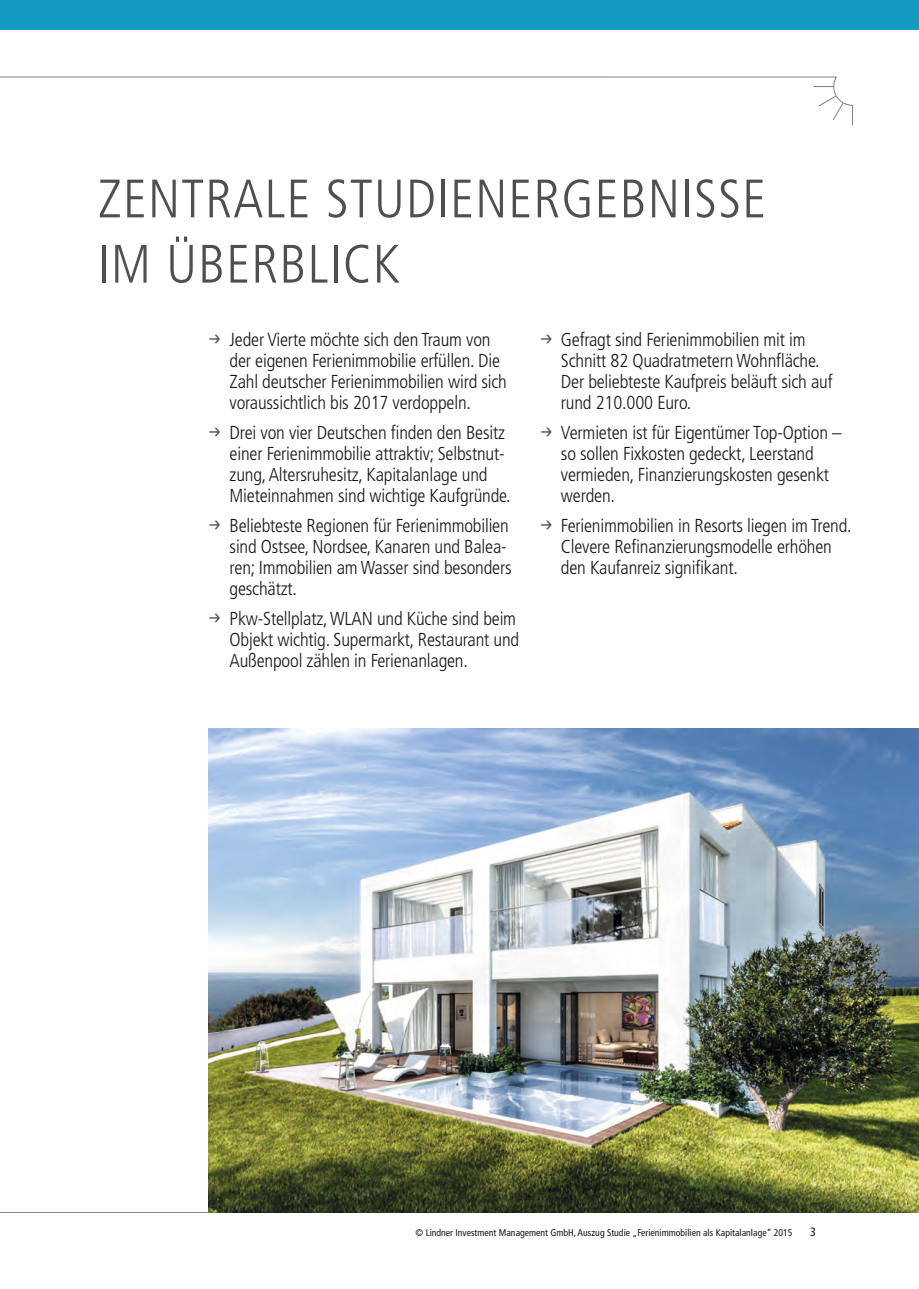
<style>
.page{position:relative;width:919px;height:1289px;background:#fff}
.page>*{position:absolute;margin:0;border:0;box-sizing:border-box;transform-origin:0 0}
.t1{font:300 condensed 54px/65.2px "Frutiger";letter-spacing:.02em;color:#4f4f4f}
.t2{font:300 condensed 18.75px/21px "Frutiger";letter-spacing:-.01em;color:#171818}
.t3{font:condensed 12px "Frutiger";color:#171818}
.t4{font:condensed 9.75px "Frutiger";color:#171818}
.s1{font-family:"Fago OT";font-weight:400;font-stretch:normal;font-size:16.5px;color:#4f4f4f}
</style>
<div class="page">
<div style="left:13px;top:0;width:905px;height:30px;background:#139bc2"></div>
<div style="left:0;top:0;width:13px;height:30px;background:#139bc2"></div>
<svg style="left:0;top:1212px;width:853px;height:1px"></svg>
<svg style="left:0;top:76px;width:853px;height:50px"></svg>
<img style="left:208px;top:728px;width:710px;height:484px">
<h1 class="t1" style="left:98px;top:167px;width:669px">ZENTRALE STUDIENERGEBNISSE<br>IM ÜBERBLICK</h1>
<p class="t2" style="left:229px;top:329px;width:279px;text-indent:-21px"><span class="s1">→</span> Jeder Vierte möchte sich den Traum von der eigenen Ferienimmobilie erfüllen. Die Zahl deutscher Ferienimmobilien wird sich voraussichtlich bis 2017 verdoppeln.</p>
<p class="t2" style="left:229px;top:422px;width:283px;text-indent:-21px"><span class="s1">→</span> Drei von vier Deutschen finden den Besitz einer Ferienimmobilie attraktiv; Selbstnut&shy;zung, Altersruhesitz, Kapitalanlage und Mieteinnahmen sind wichtige Kaufgründe.</p>
<p class="t2" style="left:229px;top:515px;width:283px;text-indent:-21px"><span class="s1">→</span> Beliebteste Regionen für Ferienimmobilien sind Ostsee, Nordsee, Kanaren und Balea&shy;ren; Immobilien am Wasser sind besonders geschätzt.</p>
<p class="t2" style="left:229px;top:608px;width:291px;text-indent:-21px"><span class="s1">→</span> Pkw-Stellplatz, WLAN und Küche sind beim<br>Objekt wichtig. Supermarkt, Restaurant und<br>Außenpool zählen in Ferienanlagen.</p>
<p class="t2" style="left:561px;top:329px;width:273px;text-indent:-21px"><span class="s1">→</span> Gefragt sind Ferienimmobilien mit im Schnitt 82 Quadratmetern Wohnfläche.<br>Der beliebteste Kaufpreis beläuft sich auf rund 210.000 Euro.</p>
<p class="t2" style="left:561px;top:422px;width:282px;text-indent:-21px"><span class="s1">→</span> Vermieten ist für Eigentümer Top-Option – so sollen Fixkosten gedeckt, Leerstand vermieden, Finanzierungskosten gesenkt werden.</p>
<p class="t2" style="left:561px;top:515px;width:292px;text-indent:-21px"><span class="s1">→</span> Ferienimmobilien in Resorts liegen im Trend.<br>Clevere Refinanzierungsmodelle erhöhen den Kaufanreiz signifikant.</p>
<p class="t4" style="left:415px;top:1226px;width:378px">© Lindner Investment Management GmbH, Auszug Studie „Ferienimmobilien als Kapitalanlage“ 2015</p>
<p class="t3" style="left:810px;top:1224px;width:7px">3</p>
</div>
